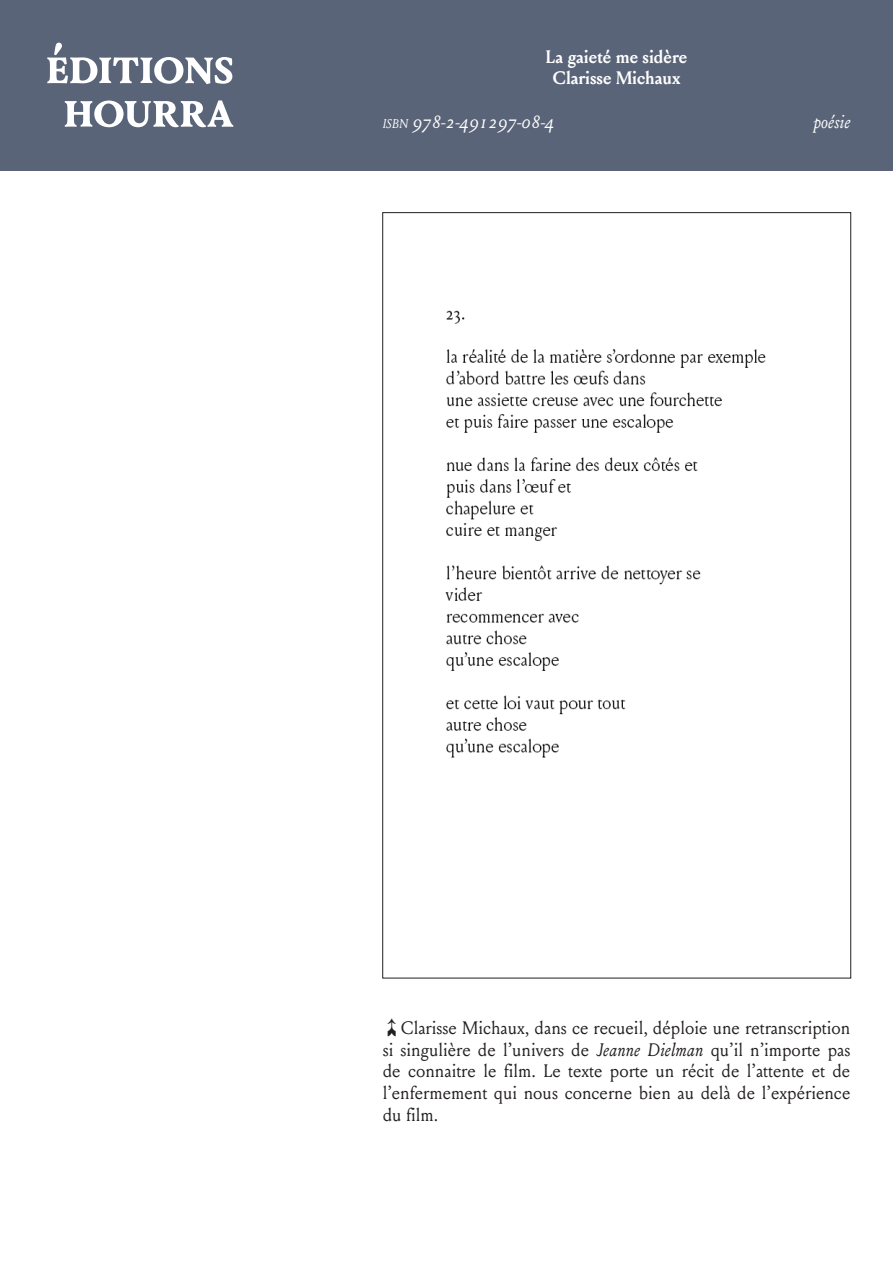
<style>
.page{position:relative;width:893px;height:1263px;background:#fff}
.page>*{position:absolute;margin:0;border:0;box-sizing:border-box;transform-origin:0 0}
.t1{font:700 54px/43.5px "Louize";letter-spacing:-.015em;color:#fff;text-align:center}
.t2{font:18px/21.6px "Louize";color:#231f20;text-align:justify}
.t3{font:700 18px/21.6px "Louize";color:#fff;text-align:center}
.t4{font:italic 18px "Louize";color:#fff}
.s1{font-size:12.6px}
.s2{font-style:italic}
</style>
<div class="page">
<div style="left:0;top:0;width:893px;height:170px;background:#5a6478"></div>
<img style="left:445px;top:310px;width:321px;height:448px">
<h1 class="t1" style="left:45px;top:40px;width:190px">éditions<br>Hourra</h1>
<p class="t3" style="left:546px;top:45px;width:143px">La gaieté me sidère<br>Clarisse Michaux</p>
<p class="t4" style="left:383px;top:109px;width:174px"><span class="s1">isbn</span> 978-2-491297-08-4</p>
<p class="t4" style="left:813px;top:109px;width:38px">poésie</p>
<p class="t2" style="left:383px;top:1016px;width:469px">↑Clarisse Michaux, dans ce recueil, déploie une retranscription si singulière de l’univers de <span class="s2">Jeanne Dielman</span> qu’il n’importe pas de connaitre le film. Le texte porte un récit de l’attente et de l’enfermement qui nous concerne bien au delà de l’expérience du film.</p>
</div>
